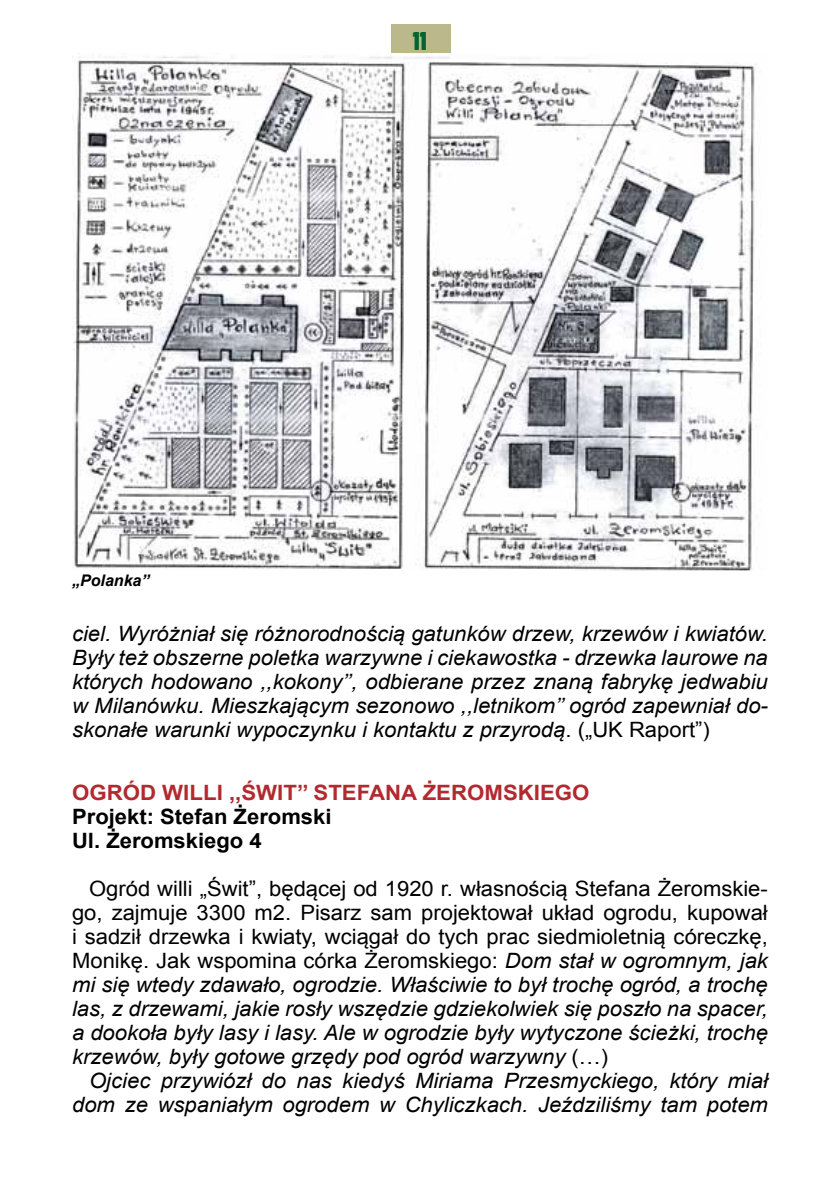
<style>
.page{position:relative;width:840px;height:1191px;background:#fff}
.page>*{position:absolute;margin:0;border:0;box-sizing:border-box;transform-origin:0 0}
.t1{font:700 26px "Platform";color:#00652e}
.t2{font:italic 21.2px/24px "Arial";color:#000;text-align:justify;scale:1.04 1}
.t3{font:700 21.2px/24px "Arial";color:#000;scale:1.04 1}
.t4{font:700 21.2px "Arial";color:#b12a30;scale:1.05 1}
.t5{font:italic 700 16px "Arial";color:#000}
.s1{font-style:normal}
</style>
<div class="page">
<div style="left:391px;top:24px;width:60px;height:37px;background:#bbb98b"></div>
<img style="left:72px;top:53px;width:685px;height:518px">
<p class="t5" style="left:72px;top:570px;width:79px">„Polanka”</p>
<p class="t1" style="left:412px;top:22px;width:16px">11</p>
<p class="t2" style="left:72px;top:622px;width:670px">ciel. Wyróżniał się różnorodnością gatunków drzew, krzewów i kwiatów.<br>Były też obszerne poletka warzywne i ciekawostka - drzewka laurowe na których hodowano ,,kokony’’, odbierane przez znaną fabrykę jedwabiu w Milanówku. Mieszkającym sezonowo ,,letnikom’’ ogród zapewniał do&shy;skonałe warunki wypoczynku i kontaktu z przyrodą<span class="s1">. („UK Raport”)</span></p>
<p class="t4" style="left:72px;top:779px;width:393px">Ogród willi ,,Świt’’ Stefana Żeromsk</p>
<p class="t4" style="left:533px;top:779px;width:51px">iego</p>
<p class="t3" style="left:72px;top:805px;width:251px">Projekt: Stefan Żeromski<br>Ul. Żeromskiego 4</p>
<p class="t2" style="left:72px;top:877px;width:670px;text-indent:17px"><span class="s1">Ogród willi „Świt”, będącej od 1920 r. własnością Stefana Żeromskie&shy;go, zajmuje 3300 m2. Pisarz sam projektował układ ogrodu, kupował i sadził drzewka i kwiaty, wciągał do tych prac siedmioletnią córeczkę, Monikę. Jak wspomina córka Żeromskiego:</span> Dom stał w ogromnym, jak mi się wtedy zdawało, ogrodzie. Właściwie to był trochę ogród, a trochę las, z drzewami, jakie rosły wszędzie gdziekolwiek się poszło na spacer, a dookoła były lasy i lasy. Ale w ogrodzie były wytyczone ścieżki, trochę krzewów, były gotowe grzędy pod ogród warzywny <span class="s1">(…)</span></p>
<p class="t2" style="left:72px;top:1069px;width:670px;text-align:right">Ojciec przywiózł do nas kiedyś Miriama Przesmyckiego, który miał dom ze wspaniałym ogrodem w Chyliczkach. Jeździliśmy tam potem</p>
</div>
